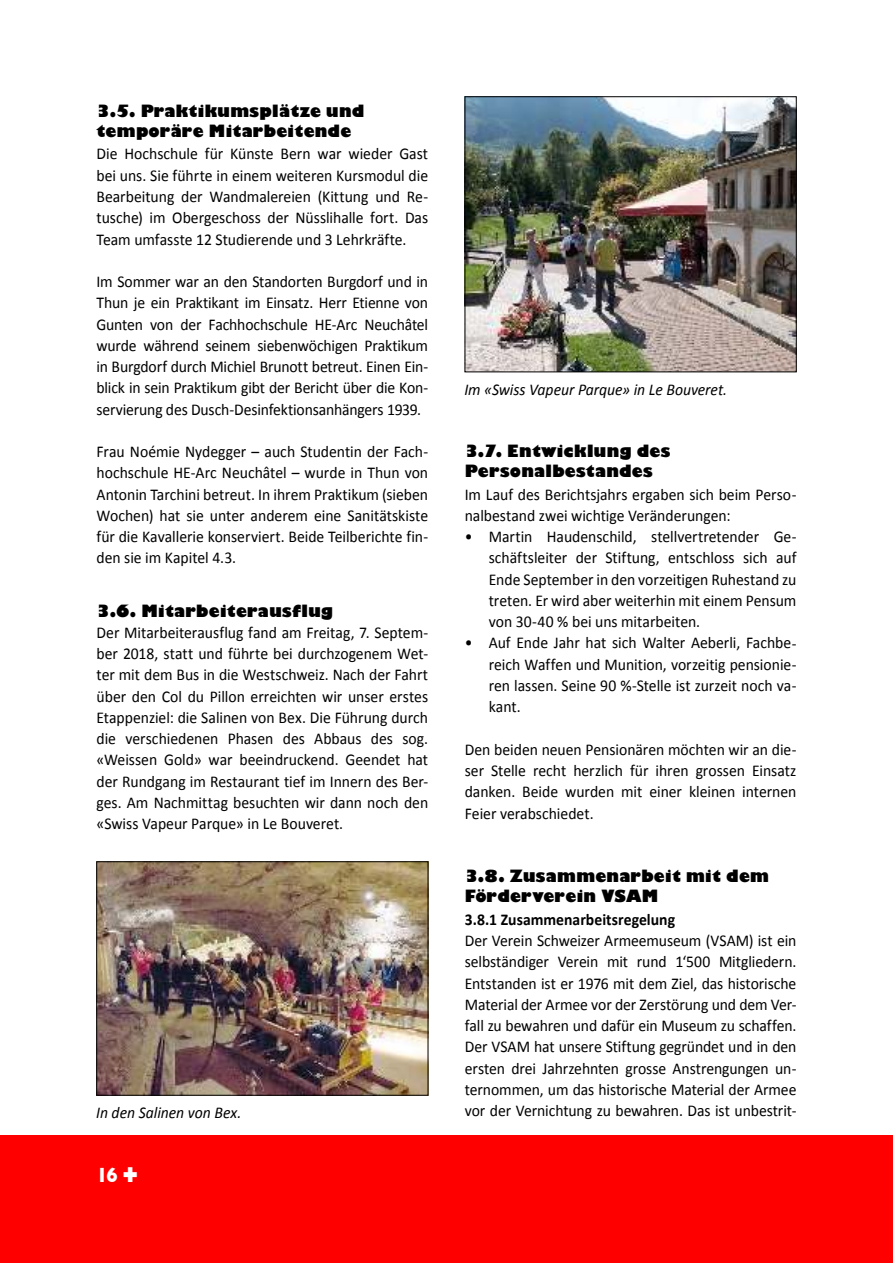
<style>
.page{position:relative;width:893px;height:1263px;background:#fff}
.page>*{position:absolute;margin:0;border:0;box-sizing:border-box;transform-origin:0 0}
.t1{font:700 21px "Gill Sans";color:#fff;scale:.9 1}
.t2{font:16.5px/21.3px "Calibri";letter-spacing:-.005em;color:#000;text-align:justify;scale:.95 1}
.t3{font:800 16.5px/19.8px "Gill Sans";letter-spacing:.02em;color:#000;scale:.95 1}
.t4{font:italic 16.5px "Calibri";letter-spacing:-.005em;color:#000;scale:.95 1}
.t5{font:700 16.5px "Calibri";color:#000;scale:.95 1}
</style>
<div class="page">
<div style="left:0;top:1135px;width:893px;height:128px;background:#f00"></div>
<img style="left:99px;top:863px;width:327px;height:230px">
<div style="left:97px;top:861px;width:331px;height:234px;border:1px solid #000"></div>
<img style="left:467px;top:99px;width:327px;height:271px">
<div style="left:465px;top:97px;width:331px;height:275px;border:1px solid #000"></div>
<p class="t3" style="left:97px;top:102px;width:283px">3.5. Praktikumsplätze und temporäre Mitarbeitende</p>
<p class="t2" style="left:97px;top:144px;width:351px">Die Hochschule für Künste Bern war wieder Gast bei uns. Sie führte in einem weiteren Kursmodul die Bearbeitung der Wandmalereien (Kittung und Re&shy;tusche) im Obergeschoss der Nüsslihalle fort. Das Team umfasste 12 Studierende und 3 Lehrkräfte.</p>
<p class="t2" style="left:97px;top:271px;width:351px">Im Sommer war an den Standorten Burgdorf und in Thun je ein Praktikant im Einsatz. Herr Etienne von Gunten von der Fachhochschule HE-Arc Neuchâtel wurde während seinem siebenwöchigen Praktikum in Burgdorf durch Michiel Brunott betreut. Einen Ein&shy;blick in sein Praktikum gibt der Bericht über die Kon&shy;servierung des Dusch-Desinfektionsanhängers 1939.</p>
<p class="t2" style="left:97px;top:441px;width:351px">Frau Noémie Nydegger – auch Studentin der Fach&shy;hochschule HE-Arc Neuchâtel – wurde in Thun von Antonin Tarchini betreut. In ihrem Praktikum (sieben Wochen) hat sie unter anderem eine Sanitätskiste für die Kavallerie konserviert. Beide Teilberichte fin&shy;den sie im Kapitel 4.3.</p>
<p class="t3" style="left:97px;top:602px;width:251px">3.6. Mitarbeiterausflug</p>
<p class="t2" style="left:97px;top:622px;width:351px">Der Mitarbeiterausflug fand am Freitag, 7. Septem&shy;ber 2018, statt und führte bei durchzogenem Wet&shy;ter mit dem Bus in die Westschweiz. Nach der Fahrt über den Col du Pillon erreichten wir unser erstes Etappenziel: die Salinen von Bex. Die Führung durch die verschiedenen Phasen des Abbaus des sog. «Weissen Gold» war beeindruckend. Geendet hat der Rundgang im Restaurant tief im Innern des Ber&shy;ges. Am Nachmittag besuchten wir dann noch den «Swiss Vapeur Parque» in Le Bouveret.</p>
<p class="t4" style="left:464px;top:382px;width:278px">Im «Swiss Vapeur Parque» in Le Bouveret.</p>
<p class="t3" style="left:465px;top:442px;width:218px">3.7. Entwicklung des<br>Personalbestandes</p>
<p class="t2" style="left:465px;top:484px;width:351px">Im Lauf des Berichtsjahrs ergaben sich beim Perso&shy;nalbestand zwei wichtige Veränderungen:</p>
<p class="t2" style="left:489px;top:526px;width:325px;text-indent:-24px">• Martin Haudenschild, stellvertretender Ge&shy;schäftsleiter der Stiftung, entschloss sich auf Ende September in den vorzeitigen Ruhestand zu treten. Er wird aber weiterhin mit einem Pensum von 30-40 % bei uns mitarbeiten.</p>
<p class="t2" style="left:489px;top:633px;width:325px;text-indent:-24px">• Auf Ende Jahr hat sich Walter Aeberli, Fachbe&shy;reich Waffen und Munition, vorzeitig pensionie&shy;ren lassen. Seine 90 %-Stelle ist zurzeit noch va&shy;kant.</p>
<p class="t2" style="left:465px;top:739px;width:351px">Den beiden neuen Pensionären möchten wir an die&shy;ser Stelle recht herzlich für ihren grossen Einsatz danken. Beide wurden mit einer kleinen internen Feier verabschiedet.</p>
<p class="t3" style="left:465px;top:867px;width:322px">3.8. Zusammenarbeit mit dem<br>Förderverein VSAM</p>
<p class="t5" style="left:465px;top:911px;width:223px">3.8.1 Zusammenarbeitsregelung</p>
<p class="t2" style="left:465px;top:930px;width:351px">Der Verein Schweizer Armeemuseum (VSAM) ist ein selbständiger Verein mit rund 1‘500 Mitgliedern.<br>Entstanden ist er 1976 mit dem Ziel, das historische Material der Armee vor der Zerstörung und dem Ver&shy;fall zu bewahren und dafür ein Museum zu schaffen.<br>Der VSAM hat unsere Stiftung gegründet und in den ersten drei Jahrzehnten grosse Anstrengungen un&shy;ternommen, um das historische Material der Armee</p>
<p class="t4" style="left:96px;top:1105px;width:154px">In den Salinen von Bex.</p>
<p class="t2" style="left:465px;top:1100px;width:351px">vor der Vernichtung zu bewahren. Das ist unbestrit-</p>
<p class="t1" style="left:97px;top:1167px;width:47px">16 ✚</p>
</div>
